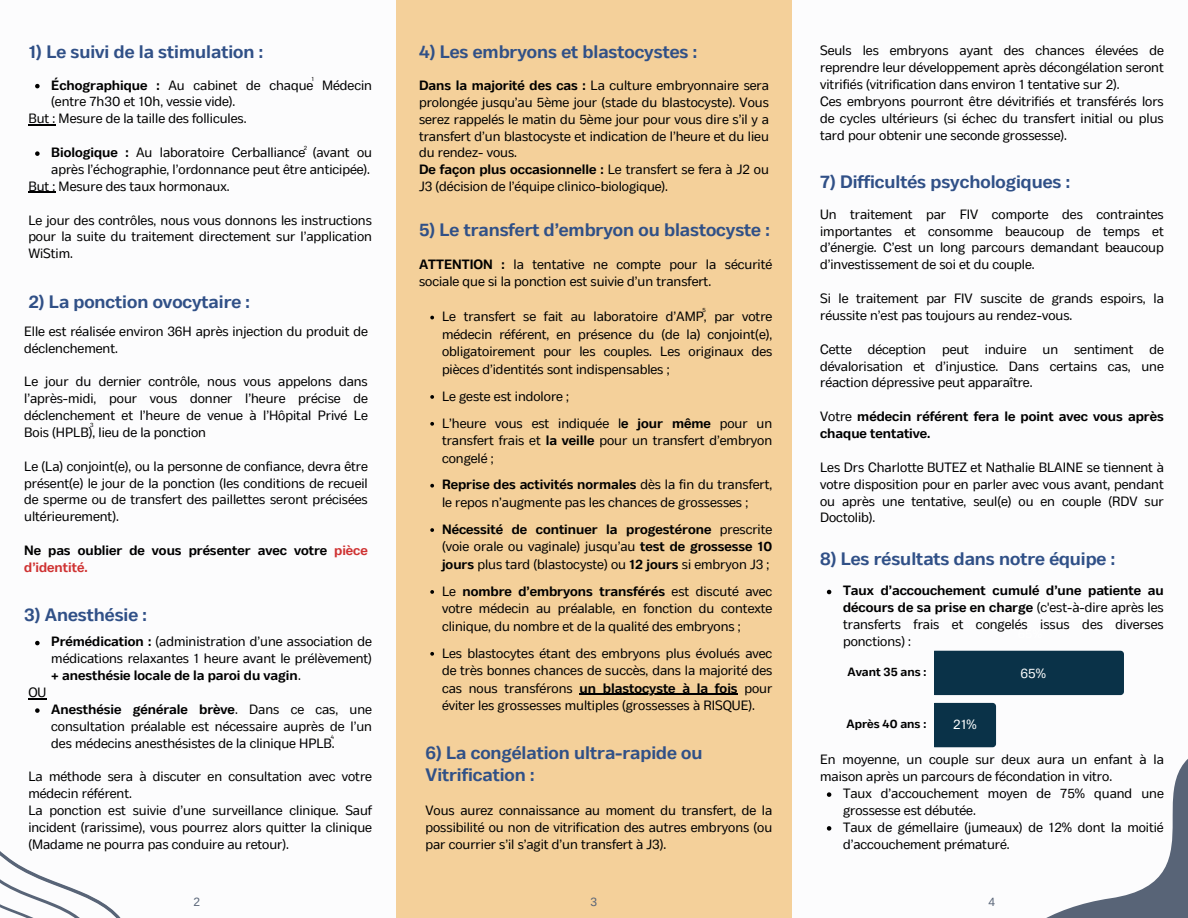
<style>
.page{position:relative;width:1188px;height:918px;background:#fff}
.page>*{position:absolute;margin:0;border:0;box-sizing:border-box;transform-origin:0 0}
.t1{font:700 18px/22.5px "Body Text";color:#305087}
.t2{font:13.5px/16.8px "Body Text";color:#000}
.t3{font:700 13.5px/16.8px "Body Text";color:#000}
.t4{font:13.5px "Body Text";color:#fff}
.t5{font:700 12px "Body Text";color:#000}
.t6{font:12px "Arimo";color:#586477}
.t7{font:6px "Body Text";color:#000}
.s1{font-weight:700}
.s2{color:#cf3232}
.s3{font-weight:400}
</style>
<div class="page">
<svg style="left:35px;top:84px;width:5px;height:4px"></svg>
<hr style="left:28px;top:124px;width:27px;height:2px;background:#000">
<svg style="left:35px;top:151px;width:5px;height:5px"></svg>
<svg style="left:28px;top:192px;width:27px;height:1px"></svg>
<svg style="left:934px;top:650px;width:254px;height:268px"></svg>
<div style="left:926px;top:708px;width:220px;height:15px;background:#fcfcfd"></div>
<svg style="left:35px;top:641px;width:5px;height:4px"></svg>
<svg style="left:28px;top:698px;width:18px;height:1px"></svg>
<svg style="left:0;top:708px;width:121px;height:210px"></svg>
<div style="left:396px;top:0;width:396px;height:918px;background:#f4d09a"></div>
<svg style="left:430px;top:316px;width:4px;height:3px"></svg>
<svg style="left:430px;top:395px;width:4px;height:4px"></svg>
<svg style="left:430px;top:422px;width:4px;height:4px"></svg>
<svg style="left:430px;top:484px;width:4px;height:4px"></svg>
<svg style="left:430px;top:528px;width:4px;height:4px"></svg>
<svg style="left:430px;top:590px;width:4px;height:4px"></svg>
<svg style="left:430px;top:652px;width:4px;height:4px"></svg>
<hr style="left:580px;top:694px;width:158px;height:1px;background:#000">
<div style="left:935px;top:651px;width:189px;height:44px;background:#0a3248"></div>
<div style="left:935px;top:703px;width:61px;height:44px;background:#0a3248"></div>
<div style="left:926px;top:752px;width:220px;height:15px;background:#fcfcfd"></div>
<svg style="left:827px;top:590px;width:4px;height:4px"></svg>
<svg style="left:827px;top:792px;width:4px;height:5px"></svg>
<svg style="left:827px;top:826px;width:4px;height:5px"></svg>
<h4 class="t1" style="left:28px;top:42px;width:236px">1) Le suivi de la stimulation :</h4>
<h1 class="t2" style="left:51px;top:77px;width:322px"><span class="s1">Échographique :</span> Au cabinet de chaque Médecin (entre 7h30 et 10h, vessie vide).</h1>
<p class="t2" style="left:28px;top:111px;width:220px">But : Mesure de la taille des follicules.</p>
<p class="t2" style="left:51px;top:145px;width:322px"><span class="s1">Biologique :</span> Au laboratoire Cerballiance (avant ou après l’échographie, l’ordonnance peut être anticipée).</p>
<h4 class="t2" style="left:28px;top:179px;width:203px">But : Mesure des taux hormonaux.</h4>
<p class="t2" style="left:28px;top:212px;width:345px;text-align:justify">Le jour des contrôles, nous vous donnons les instructions pour la suite du traitement directement sur l’application WiStim.</p>
<h4 class="t7" style="left:311px;top:76px;width:4px">1</h4>
<p class="t7" style="left:304px;top:144px;width:5px">2</p>
<h2 class="t1" style="left:28px;top:291px;width:223px">2) La ponction ovocytaire :</h2>
<h3 class="t2" style="left:24px;top:324px;width:345px">Elle est réalisée environ 36H après injection du produit de déclenchement.</h3>
<p class="t2" style="left:24px;top:374px;width:345px;text-align:justify">Le jour du dernier contrôle, nous vous appelons dans l’après-midi, pour vous donner l’heure précise de déclenchement et l’heure de venue à l’Hôpital Privé Le Bois (HPLB), lieu de la ponction</p>
<h1 class="t2" style="left:24px;top:459px;width:345px;text-align:justify">Le (La) conjoint(e), ou la personne de confiance, devra être présent(e) le jour de la ponction (les conditions de recueil de sperme ou de transfert des paillettes seront précisées ultérieurement).</h1>
<p class="t3" style="left:24px;top:543px;width:345px">Ne pas oublier de vous présenter avec votre <span class="s2">pièce d’identité.</span></p>
<p class="t7" style="left:90px;top:422px;width:5px">3</p>
<h1 class="t1" style="left:24px;top:605px;width:124px">3) Anesthésie :</h1>
<h4 class="t2" style="left:51px;top:634px;width:322px;text-align:justify"><span class="s1">Prémédication :</span> (administration d’une association de médications relaxantes 1 heure avant le prélèvement) <span class="s1">+ anesthésie locale de la paroi du vagin</span>.</h4>
<p class="t2" style="left:28px;top:685px;width:20px">OU</p>
<p class="t2" style="left:51px;top:702px;width:322px;text-align:justify"><span class="s1">Anesthésie générale brève</span>. Dans ce cas, une consultation préalable est nécessaire auprès de l’un des médecins anesthésistes de la clinique HPLB.</p>
<p class="t2" style="left:28px;top:769px;width:345px">La méthode sera à discuter en consultation avec votre médecin référent.<br>La ponction est suivie d’une surveillance clinique. Sauf incident (rarissime), vous pourrez alors quitter la clinique (Madame ne pourra pas conduire au retour).</p>
<h4 class="t7" style="left:331px;top:733px;width:5px">4</h4>
<h4 class="t1" style="left:419px;top:42px;width:280px">4) Les embryons et blastocystes :</h4>
<h1 class="t2" style="left:419px;top:78px;width:351px"><span class="s1">Dans la majorité des cas :</span> La culture embryonnaire sera prolongée jusqu’au 5ème jour (stade du blastocyste). Vous serez rappelés le matin du 5ème jour pour vous dire s’il y a transfert d’un blastocyste et indication de l’heure et du lieu du rendez- vous.<br><span class="s1">De façon plus occasionnelle :</span> Le transfert se fera à J2 ou J3 (décision de l’équipe clinico-biologique).</h1>
<h4 class="t1" style="left:419px;top:220px;width:352px">5) Le transfert d’embryon ou blastocyste :</h4>
<p class="t2" style="left:419px;top:256px;width:351px;line-height:17.5px"><span class="s1">ATTENTION :</span> la tentative ne compte pour la sécurité sociale que si la ponction est suivie d’un transfert.</p>
<p class="t2" style="left:442px;top:309px;width:332px;line-height:17.5px;text-align:justify">Le transfert se fait au laboratoire d’AMP, par votre médecin référent, en présence du (de la) conjoint(e), obligatoirement pour les couples. Les originaux des pièces d’identités sont indispensables ;</p>
<p class="t2" style="left:442px;top:389px;width:129px">Le geste est indolore ;</p>
<p class="t2" style="left:442px;top:415px;width:332px;line-height:17.5px;text-align:justify">L’heure vous est indiquée l<span class="s1">e jour même</span> pour un transfert frais et <span class="s1">la veille</span> pour un transfert d’embryon congelé ;</p>
<p class="t2" style="left:442px;top:477px;width:332px;line-height:17.5px"><span class="s1">Reprise des activités normales</span> dès la fin du transfert, le repos n’augmente pas les chances de grossesses ;</p>
<p class="t2" style="left:442px;top:521px;width:332px;line-height:17.5px;text-align:justify"><span class="s1">Nécessité de continuer la progestérone</span> prescrite (voie orale ou vaginale) jusqu’au <span class="s1">test de grossesse 10 jours</span> plus tard (blastocyste) ou <span class="s1">12 jours</span> si embryon J3 ;</p>
<p class="t2" style="left:442px;top:583px;width:332px;line-height:17.5px;text-align:justify">Le <span class="s1">nombre d’embryons transférés</span> est discuté avec votre médecin au préalable, en fonction du contexte clinique, du nombre et de la qualité des embryons ;</p>
<p class="t2" style="left:442px;top:645px;width:332px;line-height:17.5px;text-align:justify">Les blastocytes étant des embryons plus évolués avec de très bonnes chances de succès, dans la majorité des cas nous transférons</p>
<p class="t7" style="left:703px;top:306px;width:5px">5</p>
<h1 class="t2" style="left:442px;top:680px;width:332px;line-height:17.5px;text-indent:138px"><span class="s1">un blastocyste à la fois</span> pour éviter les grossesses multiples (grossesses à RISQUE).</h1>
<h4 class="t1" style="left:426px;top:743px;width:278px">6) La congélation ultra-rapide ou<br>Vitrification :</h4>
<h1 class="t2" style="left:426px;top:803px;width:348px;text-align:justify">Vous aurez connaissance au moment du transfert, de la possibilité ou non de vitrification des autres embryons (ou par courrier s’il s’agit d’un transfert à J3).</h1>
<h4 class="t2" style="left:820px;top:43px;width:345px">Seuls les embryons ayant des chances élevées de reprendre leur développement après décongélation seront vitrifiés (vitrification dans environ 1 tentative sur 2).<br>Ces embryons pourront être dévitrifiés et transférés lors de cycles ultérieurs (si échec du transfert initial ou plus tard pour obtenir une seconde grossesse).</h4>
<p class="t1" style="left:820px;top:171px;width:252px">7) Difficultés psychologiques :</p>
<h4 class="t2" style="left:820px;top:207px;width:345px;text-align:justify">Un traitement par FIV comporte des contraintes importantes et consomme beaucoup de temps et d’énergie. C’est un long parcours demandant beaucoup d’investissement de soi et du couple.</h4>
<h4 class="t2" style="left:820px;top:291px;width:345px">Si le traitement par FIV suscite de grands espoirs, la réussite n’est pas toujours au rendez-vous.</h4>
<h4 class="t2" style="left:820px;top:342px;width:345px;text-align:justify">Cette déception peut induire un sentiment de dévalorisation et d’injustice. Dans certains cas, une réaction dépressive peut apparaître.</h4>
<h1 class="t3" style="left:820px;top:409px;width:345px"><span class="s3">Votre</span> médecin réfé rent fera le point avec vous après chaque tentative.</h1>
<p class="t2" style="left:820px;top:460px;width:345px">Les Drs Charlotte BUTEZ et Nathalie BLAINE se tiennent à votre disposition pour en parler avec vous avant, pendant ou après une tentative, seul(e) ou en couple (RDV sur Doctolib).</p>
<h4 class="t1" style="left:820px;top:549px;width:296px">8) Les résultats dans notre équipe :</h4>
<p class="t2" style="left:843px;top:583px;width:322px;text-align:justify"><span class="s1">Taux d’accouchement cumulé d’une patiente au décours de sa prise en charge</span> (c'est-à-dire après les transferts frais et congelés issus des diverses ponctions) :</p>
<p class="t4" style="left:1021px;top:665px;width:27px">65%</p>
<p class="t5" style="left:848px;top:665px;width:80px">Avant 35 ans :</p>
<p class="t5" style="left:847px;top:717px;width:81px">Après 40 ans :</p>
<p class="t4" style="left:953px;top:716px;width:25px">21%</p>
<p class="t5" style="left:931px;top:751px;width:9px">0</p>
<p class="t5" style="left:957px;top:751px;width:15px">10</p>
<p class="t5" style="left:986px;top:751px;width:162px">20 30 40 50 60 70</p>
<h4 class="t2" style="left:820px;top:752px;width:345px">En moyenne, un couple sur deux aura un enfant à la maison après un parcours de fécondation in vitro.</h4>
<h4 class="t2" style="left:843px;top:786px;width:322px">Taux d’accouchement moyen de 75% quand une grossesse est dé butée.</h4>
<p class="t2" style="left:843px;top:820px;width:318px">Taux de gémellaire (jumeaux) de 12% dont la moitié d’accouchement prématuré.</p>
<h4 class="t6" style="left:194px;top:895px;width:8px">2</h4>
<h4 class="t6" style="left:989px;top:895px;width:8px">4</h4>
<h4 class="t6" style="left:591px;top:895px;width:8px">3</h4>
</div>
